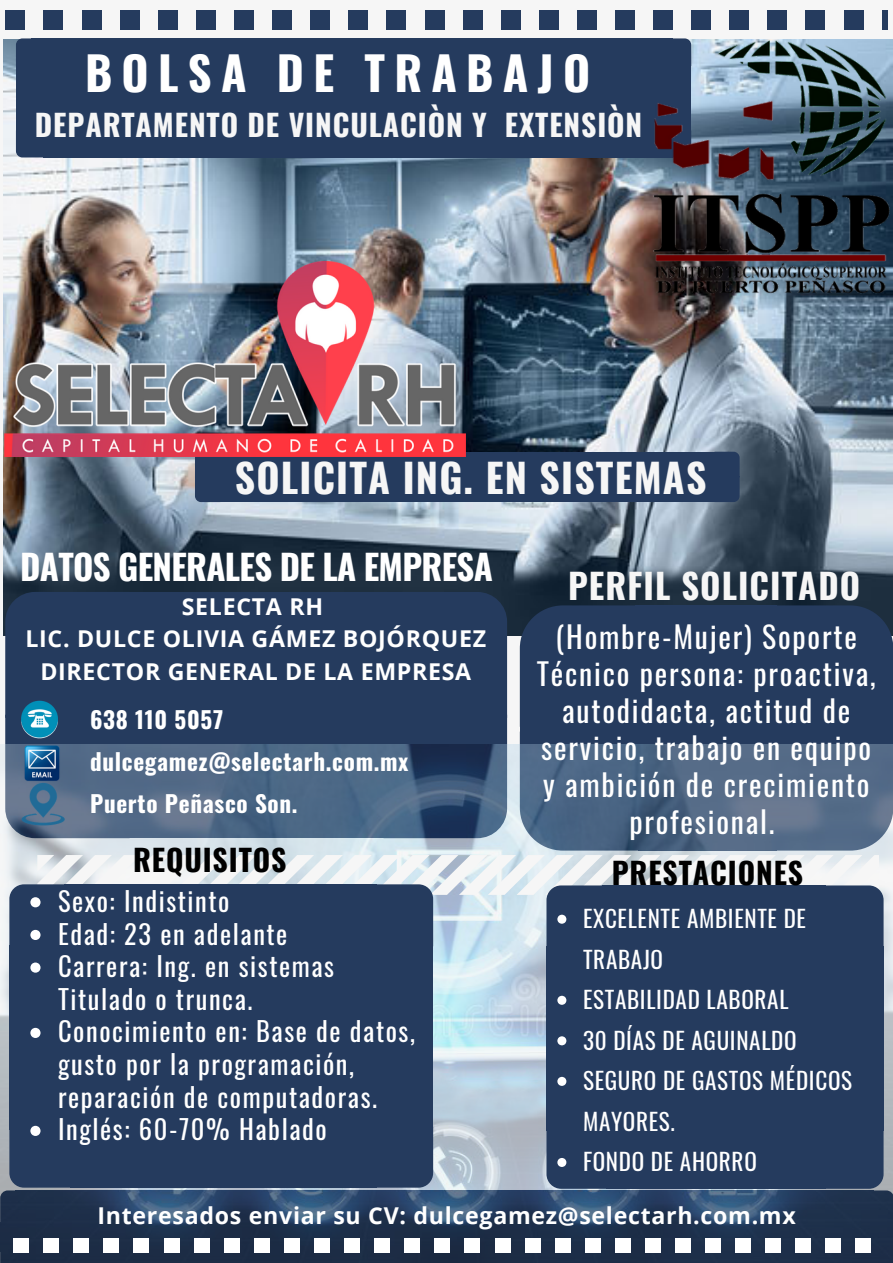
<style>
.page{position:relative;width:893px;height:1263px;background:#f6f6f6}
.page>*{position:absolute;margin:0;border:0;box-sizing:border-box;transform-origin:0 0}
.t1{font:700 46.35px "Oswald";letter-spacing:.2em;color:#fff}
.t2{font:700 39.75px "Oswald";letter-spacing:.03em;color:#f6f6f6}
.t3{font:700 34.8px "Oswald";letter-spacing:-.02em;color:#fff}
.t4{font:700 34.8px "Oswald";letter-spacing:.03em;color:#f6f6f6}
.t5{font:29.85px/37.2px "Oswald";letter-spacing:.06em;color:#fff;text-align:center}
.t6{font:700 29.85px "Oswald";letter-spacing:.03em;color:#f6f6f6}
.t7{font:700 29.85px "Oswald";letter-spacing:.03em;color:#000}
.t8{font:26.55px/32.7px "Oswald";letter-spacing:.06em;color:#fff}
.t9{font:700 23.25px/32.7px "Open Sans";letter-spacing:.03em;color:#fff;text-align:center}
.t10{font:23.25px/40.5px "Oswald";letter-spacing:.03em;color:#fff}
.t11{font:700 23.25px/41.7px "Oswald";letter-spacing:.03em;color:#fff}
</style>
<div class="page">
<img style="left:3px;top:39px;width:890px;height:596px">
<svg style="left:16px;top:38px;width:15px;height:27px"></svg>
<div style="left:31px;top:38px;width:641px;height:28px;background:#253b5e"></div>
<svg style="left:672px;top:38px;width:15px;height:1px"></svg>
<div style="left:16px;top:65px;width:27px;height:67px;background:#253b5e"></div>
<div style="left:39px;top:65px;width:633px;height:67px;background:#253b5e"></div>
<svg style="left:16px;top:132px;width:27px;height:25px"></svg>
<div style="left:43px;top:131px;width:629px;height:26px;background:#253b5e"></div>
<img style="left:650px;top:39px;width:241px;height:255px">
<img style="left:0;top:744px;width:893px;height:519px">
<div style="left:730px;top:11px;width:19px;height:18px;background:#253b5e"></div>
<div style="left:692px;top:11px;width:19px;height:18px;background:#253b5e"></div>
<div style="left:654px;top:11px;width:19px;height:18px;background:#253b5e"></div>
<div style="left:577px;top:11px;width:19px;height:18px;background:#253b5e"></div>
<div style="left:539px;top:11px;width:19px;height:18px;background:#253b5e"></div>
<div style="left:616px;top:11px;width:19px;height:18px;background:#253b5e"></div>
<div style="left:501px;top:11px;width:19px;height:18px;background:#253b5e"></div>
<div style="left:82px;top:11px;width:19px;height:18px;background:#253b5e"></div>
<div style="left:120px;top:11px;width:19px;height:18px;background:#253b5e"></div>
<div style="left:158px;top:11px;width:19px;height:18px;background:#253b5e"></div>
<div style="left:44px;top:11px;width:19px;height:18px;background:#253b5e"></div>
<div style="left:6px;top:11px;width:19px;height:18px;background:#253b5e"></div>
<div style="left:234px;top:11px;width:20px;height:18px;background:#253b5e"></div>
<div style="left:349px;top:11px;width:19px;height:18px;background:#253b5e"></div>
<div style="left:387px;top:11px;width:19px;height:18px;background:#253b5e"></div>
<div style="left:425px;top:11px;width:19px;height:18px;background:#253b5e"></div>
<div style="left:273px;top:11px;width:19px;height:18px;background:#253b5e"></div>
<div style="left:463px;top:11px;width:19px;height:18px;background:#253b5e"></div>
<div style="left:311px;top:11px;width:19px;height:18px;background:#253b5e"></div>
<div style="left:196px;top:11px;width:19px;height:18px;background:#253b5e"></div>
<div style="left:844px;top:11px;width:19px;height:18px;background:#253b5e"></div>
<div style="left:882px;top:11px;width:5px;height:18px;background:#253b5e"></div>
<div style="left:806px;top:11px;width:19px;height:18px;background:#253b5e"></div>
<div style="left:768px;top:11px;width:19px;height:18px;background:#253b5e"></div>
<div style="left:585px;top:1238px;width:15px;height:14px;background:#fff"></div>
<div style="left:555px;top:1238px;width:15px;height:14px;background:#fff"></div>
<div style="left:525px;top:1238px;width:15px;height:14px;background:#fff"></div>
<div style="left:465px;top:1238px;width:15px;height:14px;background:#fff"></div>
<div style="left:435px;top:1238px;width:15px;height:14px;background:#fff"></div>
<div style="left:495px;top:1238px;width:15px;height:14px;background:#fff"></div>
<div style="left:405px;top:1238px;width:15px;height:14px;background:#fff"></div>
<div style="left:74px;top:1238px;width:15px;height:14px;background:#fff"></div>
<div style="left:104px;top:1238px;width:15px;height:14px;background:#fff"></div>
<div style="left:134px;top:1238px;width:15px;height:14px;background:#fff"></div>
<div style="left:44px;top:1238px;width:15px;height:14px;background:#fff"></div>
<div style="left:14px;top:1238px;width:15px;height:14px;background:#fff"></div>
<div style="left:194px;top:1238px;width:15px;height:14px;background:#fff"></div>
<div style="left:284px;top:1238px;width:15px;height:14px;background:#fff"></div>
<div style="left:314px;top:1238px;width:15px;height:14px;background:#fff"></div>
<div style="left:345px;top:1238px;width:15px;height:14px;background:#fff"></div>
<div style="left:224px;top:1238px;width:15px;height:14px;background:#fff"></div>
<div style="left:375px;top:1238px;width:15px;height:14px;background:#fff"></div>
<div style="left:254px;top:1238px;width:15px;height:14px;background:#fff"></div>
<div style="left:164px;top:1238px;width:15px;height:14px;background:#fff"></div>
<div style="left:675px;top:1238px;width:15px;height:14px;background:#fff"></div>
<div style="left:705px;top:1238px;width:15px;height:14px;background:#fff"></div>
<div style="left:735px;top:1238px;width:16px;height:14px;background:#fff"></div>
<div style="left:645px;top:1238px;width:15px;height:14px;background:#fff"></div>
<div style="left:615px;top:1238px;width:15px;height:14px;background:#fff"></div>
<div style="left:796px;top:1238px;width:15px;height:14px;background:#fff"></div>
<div style="left:826px;top:1238px;width:15px;height:14px;background:#fff"></div>
<div style="left:856px;top:1238px;width:15px;height:14px;background:#fff"></div>
<div style="left:766px;top:1238px;width:15px;height:14px;background:#fff"></div>
<div style="left:9px;top:945px;width:62px;height:184px;background:#253b5e"></div>
<div style="left:68px;top:945px;width:309px;height:184px;background:#253b5e"></div>
<div style="left:372px;top:945px;width:61px;height:184px;background:#253b5e"></div>
<div style="left:70px;top:1127px;width:307px;height:61px;background:#253b5e"></div>
<div style="left:377px;top:1129px;width:56px;height:59px;background:#253b5e"></div>
<div style="left:210px;top:452px;width:511px;height:25px;background:#253b5e"></div>
<svg style="left:195px;top:456px;width:25px;height:46px"></svg>
<div style="left:220px;top:477px;width:501px;height:25px;background:#253b5e"></div>
<svg style="left:721px;top:452px;width:19px;height:50px"></svg>
<svg style="left:30px;top:962px;width:11px;height:11px"></svg>
<svg style="left:30px;top:1028px;width:11px;height:10px"></svg>
<svg style="left:0;top:1126px;width:71px;height:96px;background:#354763"></svg>
<div style="left:546px;top:946px;width:62px;height:185px;background:#253b5e"></div>
<div style="left:605px;top:946px;width:221px;height:185px;background:#253b5e"></div>
<div style="left:823px;top:946px;width:60px;height:185px;background:#253b5e"></div>
<div style="left:607px;top:1128px;width:219px;height:61px;background:#253b5e"></div>
<svg style="left:823px;top:1128px;width:70px;height:94px;background:#314461"></svg>
<svg style="left:5px;top:592px;width:888px;height:355px;background:#4c617e"></svg>
<svg style="left:557px;top:996px;width:9px;height:9px"></svg>
<svg style="left:557px;top:1036px;width:9px;height:9px"></svg>
<svg style="left:557px;top:1077px;width:9px;height:9px"></svg>
<div style="left:546px;top:1131px;width:61px;height:58px;background:#253b5e"></div>
<img style="left:19px;top:780px;width:47px;height:48px">
<img style="left:5px;top:261px;width:460px;height:195px">
<h1 class="t1" style="left:85px;top:37px;width:507px">BOLSA DE TRABAJO</h1>
<p class="t6" style="left:35px;top:101px;width:609px">DEPARTAMENTO DE VINCULACIÒN Y EXTENSIÒN</p>
<h2 class="t2" style="left:235px;top:447px;width:473px">SOLICITA ING. EN SISTEMAS</h2>
<h3 class="t3" style="left:20px;top:540px;width:474px">DATOS GENERALES DE LA EMPRESA</h3>
<p class="t9" style="left:25px;top:589px;width:462px">SELECTA RH<br>LIC. DULCE OLIVIA GÁMEZ BOJÓRQUEZ<br>DIRECTOR GENERAL DE LA EMPRESA</p>
<p class="t11" style="left:90px;top:698px;width:320px">638 110 5057 dulcegamez@selectarh.com.mx<br>Puerto Peñasco Son.</p>
<p class="t7" style="left:133px;top:837px;width:155px">REQUISITOS</p>
<p class="t8" style="left:58px;top:883px;width:358px">Sexo: Indistinto<br>Edad: 23 en adelante<br>Carrera: Ing. en sistemas<br>Titulado o trunca.<br>Conocimiento en: Base de datos, gusto por la programación, reparación de computadoras.<br>Inglés: 60-70% Hablado</p>
<h3 class="t4" style="left:568px;top:559px;width:294px">PERFIL SOLICITADO</h3>
<p class="t5" style="left:537px;top:616px;width:340px">(Hombre-Mujer) Soporte<br>Técnico persona: proactiva, autodidacta, actitud de servicio, trabajo en equipo y ambición de crecimiento profesional.</p>
<p class="t7" style="left:612px;top:849px;width:193px">PRESTACIONES</p>
<p class="t10" style="left:583px;top:897px;width:271px">EXCELENTE AMBIENTE DE<br>TRABAJO<br>ESTABILIDAD LABORAL<br>30 DÍAS DE AGUINALDO<br>SEGURO DE GASTOS MÉDICOS<br>MAYORES.<br>FONDO DE AHORRO</p>
<p class="t9" style="left:98px;top:1198px;width:700px">Interesados enviar su CV: dulcegamez@selectarh.com.mx</p>
</div>
